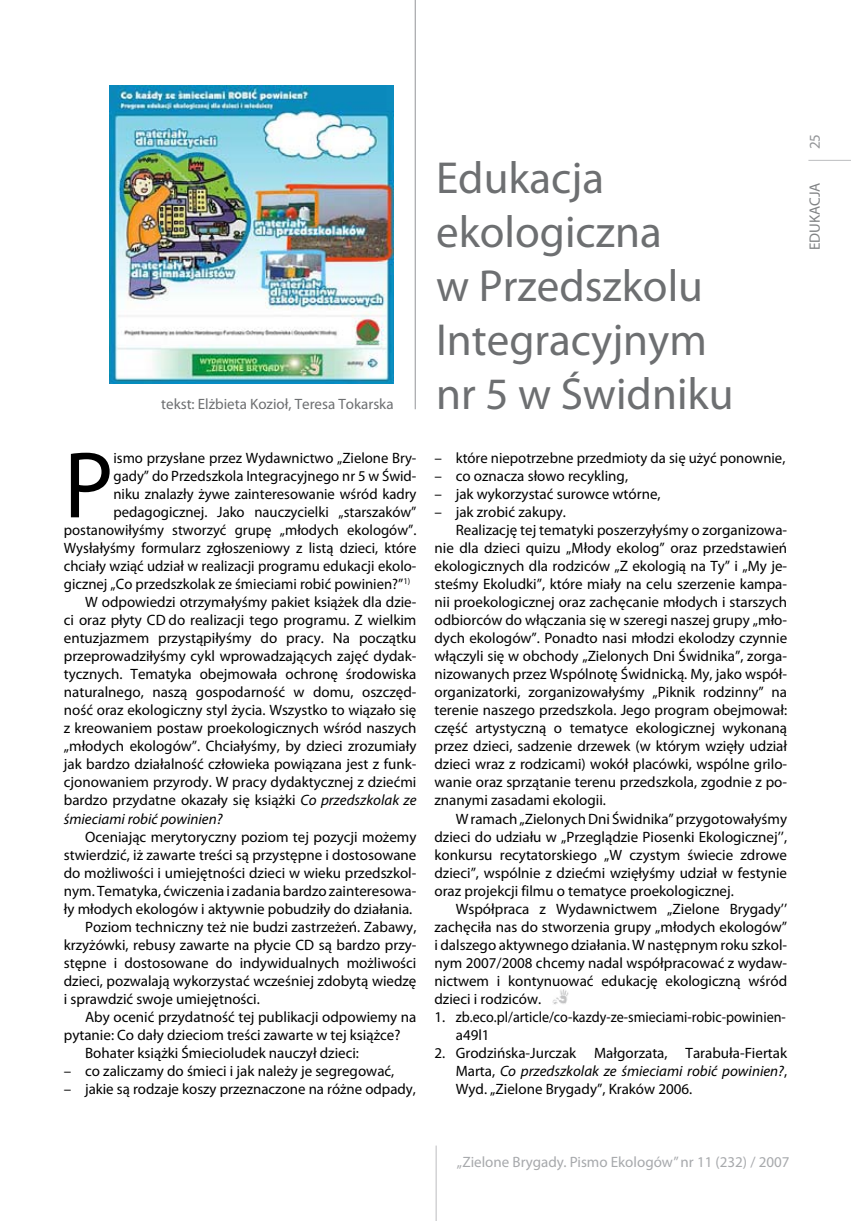
<style>
.page{position:relative;width:851px;height:1221px;background:#fff}
.page>*{position:absolute;margin:0;border:0;box-sizing:border-box;transform-origin:0 0}
.t1{font:95.1px "Myriad Pro";color:#000}
.t2{font:45px/54px "Myriad Pro";color:#6d6f71}
.t3{font:15px/18px "Myriad Pro";color:#000}
.t4{font:15px "Myriad Pro";color:#a7a9ac}
.t5{font:15px "Myriad Pro";color:#6d6f71}
.t6{font:italic 15px "Myriad Pro";color:#000}
.t7{font:15px "Myriad Pro";color:#808284}
.t8{font:15px "Myriad Pro";color:#939598}
.s1{font-style:italic}
</style>
<div class="page">
<hr style="left:808px;top:160px;width:42px;height:1px;background:#bcbdbf">
<hr style="left:435px;top:1145px;width:1px;height:75px;background:#bcbdbf">
<img style="left:110px;top:85px;width:283px;height:298px">
<hr style="left:415px;top:0;width:1px;height:409px;background:#939598">
<img style="left:552px;top:989px;width:16px;height:15px">
<p class="t5" style="left:161px;top:395px;width:234px">tekst: Elżbieta Kozioł, Teresa Tokarska</p>
<h1 class="t1" style="left:64px;top:427px;width:51px">P</h1>
<p class="t3" style="left:113px;top:449px;width:304px">ismo przysłane przez Wydawnictwo „Zielone Bry-</p>
<p class="t3" style="left:113px;top:467px;width:304px">gady” do Przedszkola Integracyjnego nr 5 w Świd-</p>
<p class="t3" style="left:113px;top:485px;width:304px">niku znalazły żywe zainteresowanie wśród kadry</p>
<p class="t3" style="left:113px;top:503px;width:304px">pedagogicznej. Jako nauczycielki „starszaków”</p>
<p class="t3" style="left:64px;top:521px;width:354px">postanowiłyśmy stworzyć grupę „młodych ekologów”.</p>
<p class="t3" style="left:64px;top:539px;width:354px">Wysłałyśmy formularz zgłoszeniowy z listą dzieci, które</p>
<p class="t3" style="left:64px;top:557px;width:354px">chciały wziąć udział w realizacji programu edukacji ekolo-</p>
<p class="t3" style="left:64px;top:575px;width:348px">gicznej „Co przedszkolak ze śmieciami robić powinien?”<sup>1)</sup></p>
<p class="t3" style="left:85px;top:593px;width:333px">W odpowiedzi otrzymałyśmy pakiet książek dla dzie-</p>
<p class="t3" style="left:64px;top:611px;width:354px">ci oraz płyty CD do realizacji tego programu. Z wielkim</p>
<p class="t3" style="left:64px;top:629px;width:354px">entuzjazmem przystąpiłyśmy do pracy. Na początku</p>
<p class="t3" style="left:64px;top:647px;width:354px">przeprowadziłyśmy cykl wprowadzających zajęć dydak-</p>
<p class="t3" style="left:64px;top:665px;width:354px">tycznych. Tematyka obejmowała ochronę środowiska</p>
<p class="t3" style="left:64px;top:683px;width:354px">naturalnego, naszą gospodarność w domu, oszczęd-</p>
<p class="t3" style="left:64px;top:701px;width:354px">ność oraz ekologiczny styl życia. Wszystko to wiązało się</p>
<p class="t3" style="left:64px;top:719px;width:354px">z kreowaniem postaw proekologicznych wśród naszych</p>
<p class="t3" style="left:64px;top:737px;width:354px">„młodych ekologów”. Chciałyśmy, by dzieci zrozumiały</p>
<p class="t3" style="left:64px;top:755px;width:354px">jak bardzo działalność człowieka powiązana jest z funk-</p>
<p class="t3" style="left:64px;top:773px;width:354px">cjonowaniem przyrody. W pracy dydaktycznej z dziećmi</p>
<p class="t3" style="left:64px;top:791px;width:354px">bardzo przydatne okazały się książki <span class="s1">Co przedszkolak ze</span></p>
<p class="t6" style="left:64px;top:809px;width:160px">śmieciami robić powinien?</p>
<p class="t3" style="left:85px;top:827px;width:333px">Oceniając merytoryczny poziom tej pozycji możemy</p>
<p class="t3" style="left:64px;top:845px;width:354px">stwierdzić, iż zawarte treści są przystępne i dostosowane</p>
<p class="t3" style="left:64px;top:863px;width:354px">do możliwości i umiejętności dzieci w wieku przedszkol-</p>
<p class="t3" style="left:64px;top:881px;width:354px">nym. Tematyka, ćwiczenia i zadania bardzo zainteresowa-</p>
<p class="t3" style="left:64px;top:899px;width:350px">ły młodych ekologów i aktywnie pobudziły do działania.</p>
<p class="t3" style="left:85px;top:917px;width:333px">Poziom techniczny też nie budzi zastrzeżeń. Zabawy,</p>
<p class="t3" style="left:64px;top:935px;width:354px">krzyżówki, rebusy zawarte na płycie CD są bardzo przy-</p>
<p class="t3" style="left:64px;top:953px;width:354px">stępne i dostosowane do indywidualnych możliwości</p>
<p class="t3" style="left:64px;top:971px;width:354px">dzieci, pozwalają wykorzystać wcześniej zdobytą wiedzę</p>
<p class="t3" style="left:64px;top:989px;width:197px">i sprawdzić swoje umiejętności.</p>
<p class="t3" style="left:85px;top:1007px;width:333px">Aby ocenić przydatność tej publikacji odpowiemy na</p>
<p class="t3" style="left:64px;top:1025px;width:338px">pytanie: Co dały dzieciom treści zawarte w tej książce?</p>
<p class="t3" style="left:85px;top:1043px;width:275px">Bohater książki Śmiecioludek nauczył dzieci:</p>
<p class="t3" style="left:64px;top:1061px;width:332px">– co zaliczamy do śmieci i jak należy je segregować,</p>
<p class="t3" style="left:64px;top:1079px;width:353px">– jakie są rodzaje koszy przeznaczone na różne odpady,</p>
<h2 class="t2" style="left:436px;top:150px;width:272px">Edukacja ekologiczna<br>w Przedszkolu<br>Integracyjnym</h2>
<h2 class="t2" style="left:436px;top:366px;width:299px">nr 5 w Świdniku</h2>
<p class="t3" style="left:434px;top:449px;width:352px">– które niepotrzebne przedmioty da się użyć ponownie,</p>
<p class="t3" style="left:434px;top:467px;width:195px">– co oznacza słowo recykling,</p>
<p class="t3" style="left:434px;top:485px;width:228px">– jak wykorzystać surowce wtórne,</p>
<p class="t3" style="left:434px;top:503px;width:133px">– jak zrobić zakupy.</p>
<p class="t3" style="left:455px;top:521px;width:333px">Realizację tej tematyki poszerzyłyśmy o zorganizowa-</p>
<p class="t3" style="left:434px;top:539px;width:354px">nie dla dzieci quizu „Młody ekolog” oraz przedstawień</p>
<p class="t3" style="left:434px;top:557px;width:354px">ekologicznych dla rodziców „Z ekologią na Ty” i „My je-</p>
<p class="t3" style="left:434px;top:575px;width:354px">steśmy Ekoludki”, które miały na celu szerzenie kampa-</p>
<p class="t3" style="left:434px;top:593px;width:354px">nii proekologicznej oraz zachęcanie młodych i starszych</p>
<p class="t3" style="left:434px;top:611px;width:354px">odbiorców do włączania się w szeregi naszej grupy „mło-</p>
<p class="t3" style="left:434px;top:629px;width:354px">dych ekologów”. Ponadto nasi młodzi ekolodzy czynnie</p>
<p class="t3" style="left:434px;top:647px;width:354px">włączyli się w obchody „Zielonych Dni Świdnika”, zorga-</p>
<p class="t3" style="left:434px;top:665px;width:354px">nizowanych przez Wspólnotę Świdnicką. My, jako współ-</p>
<p class="t3" style="left:434px;top:683px;width:354px">organizatorki, zorganizowałyśmy „Piknik rodzinny” na</p>
<p class="t3" style="left:434px;top:701px;width:354px">terenie naszego przedszkola. Jego program obejmował:</p>
<p class="t3" style="left:434px;top:719px;width:354px">część artystyczną o tematyce ekologicznej wykonaną</p>
<p class="t3" style="left:434px;top:737px;width:354px">przez dzieci, sadzenie drzewek (w którym wzięły udział</p>
<p class="t3" style="left:434px;top:755px;width:354px">dzieci wraz z rodzicami) wokół placówki, wspólne grilo-</p>
<p class="t3" style="left:434px;top:773px;width:354px">wanie oraz sprzątanie terenu przedszkola, zgodnie z po-</p>
<p class="t3" style="left:434px;top:791px;width:173px">znanymi zasadami ekologii.</p>
<p class="t3" style="left:455px;top:809px;width:333px">W ramach „Zielonych Dni Świdnika” przygotowałyśmy</p>
<p class="t3" style="left:434px;top:827px;width:354px">dzieci do udziału w „Przeglądzie Piosenki Ekologicznej’’,</p>
<p class="t3" style="left:434px;top:845px;width:354px">konkursu recytatorskiego „W czystym świecie zdrowe</p>
<p class="t3" style="left:434px;top:863px;width:354px">dzieci”, wspólnie z dziećmi wzięłyśmy udział w festynie</p>
<p class="t3" style="left:434px;top:881px;width:301px">oraz projekcji filmu o tematyce proekologicznej.</p>
<p class="t3" style="left:455px;top:899px;width:333px">Współpraca z Wydawnictwem „Zielone Brygady’’</p>
<p class="t3" style="left:434px;top:917px;width:354px">zachęciła nas do stworzenia grupy „młodych ekologów”</p>
<p class="t3" style="left:434px;top:935px;width:354px">i dalszego aktywnego działania. W następnym roku szkol-</p>
<p class="t3" style="left:434px;top:953px;width:354px">nym 2007/2008 chcemy nadal współpracować z wydaw-</p>
<p class="t3" style="left:434px;top:971px;width:354px">nictwem i kontynuować edukację ekologiczną wśród</p>
<p class="t3" style="left:434px;top:989px;width:108px">dzieci i rodziców.</p>
<p class="t3" style="left:455px;top:1007px;width:331px;text-indent:-21px">1. zb.eco.pl/article/co-kazdy-ze-smieciami-robic-powinien&shy;a49l1</p>
<p class="t3" style="left:455px;top:1043px;width:333px;text-align:justify;text-indent:-21px">2. Grodzińska-Jurczak Małgorzata, Tarabuła-Fiertak Marta, <span class="s1">Co przedszkolak ze śmieciami robić powinien?</span>, Wyd. „Zielone Brygady”, Kraków 2006.</p>
<p class="t8" style="left:805px;top:149px;width:17px;rotate:-90deg">25</p>
<p class="t7" style="left:805px;top:250px;width:69px;rotate:-90deg">EDUKACJA</p>
<p class="t4" style="left:457px;top:1153px;width:334px">„Zielone Brygady. Pismo Ekologów” nr 11 (232) / 2007</p>
</div>
